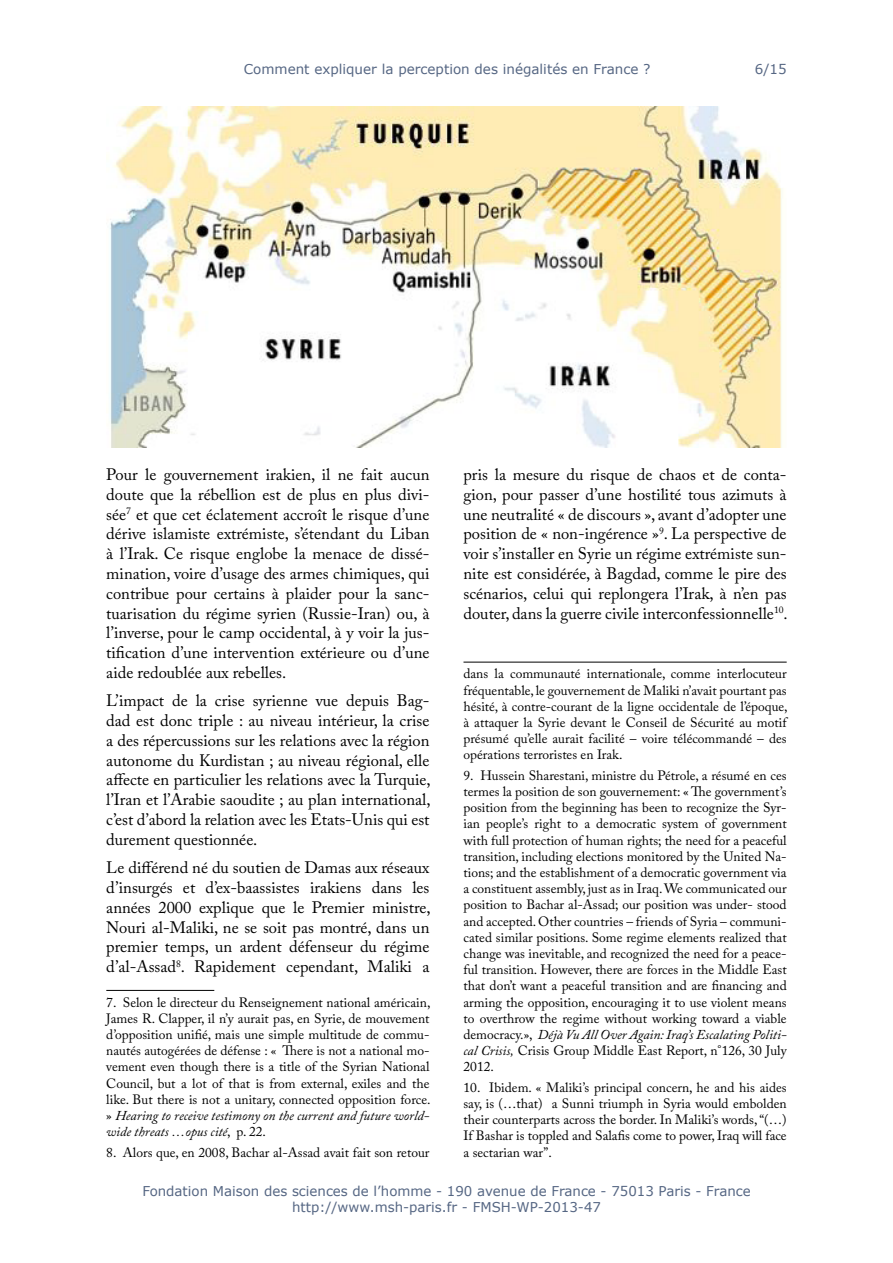
<style>
.page{position:relative;width:893px;height:1263px;background:#fff}
.page>*{position:absolute;margin:0;border:0;box-sizing:border-box;transform-origin:0 0}
.t1{font:16.5px/19.8px "Adobe Caslon Pro";color:#000;text-align:justify}
.t2{font:13.5px/16.2px "Adobe Caslon Pro";color:#000;text-align:justify}
.t3{font:13.5px/16.2px "Verdana";color:#556683;text-align:center}
.s1{font-style:italic}
</style>
<div class="page">
<hr style="left:106px;top:990px;width:108px;height:1px;background:#000">
<hr style="left:463px;top:662px;width:324px;height:1px;background:#000">
<img style="left:110px;top:106px;width:672px;height:341px">
<p class="t3" style="left:244px;top:61px;width:408px">Comment expliquer la perception des inégalités en France ?</p>
<p class="t3" style="left:755px;top:61px;width:33px">6/15</p>
<p class="t1" style="left:106px;top:464px;width:325px">Pour le gouvernement irakien, il ne fait aucun doute que la rébellion est de plus en plus divi&shy;sée<sup>7</sup> et que cet éclatement accroît le risque d’une dérive islamiste extrémiste, s’étendant du Liban à l’Irak. Ce risque englobe la menace de dissé&shy;mination, voire d’usage des armes chimiques, qui contribue pour certains à plaider pour la sanc&shy;tuarisation du régime syrien (Russie-Iran) ou, à l’inverse, pour le camp occidental, à y voir la jus&shy;tification d’une intervention extérieure ou d’une aide redoublée aux rebelles.</p>
<p class="t1" style="left:106px;top:691px;width:326px">L’impact de la crise syrienne vue depuis Bag&shy;dad est donc triple : au niveau intérieur, la crise a des répercussions sur les relations avec la région autonome du Kurdistan ; au niveau régional, elle affecte en particulier les relations avec la Turquie, l’Iran et l’Arabie saoudite ; au plan international, c’est d’abord la relation avec les Etats-Unis qui est durement questionnée.</p>
<p class="t1" style="left:106px;top:857px;width:326px">Le différend né du soutien de Damas aux réseaux d’insurgés et d’ex-baassistes irakiens dans les années 2000 explique que le Premier ministre, Nouri al-Maliki, ne se soit pas montré, dans un premier temps, un ardent défenseur du régime d’al-Assad<sup>8</sup>. Rapidement cependant, Maliki a</p>
<p class="t2" style="left:106px;top:994px;width:326px">7. Selon le directeur du Renseignement national américain, James R. Clapper, il n’y aurait pas, en Syrie, de mouvement d’opposition unifié, mais une simple multitude de commu&shy;nautés autogérées de défense : « There is not a national mo&shy;vement even though there is a title of the Syrian National Council, but a lot of that is from external, exiles and the like. But there is not a unitary, connected opposition force. » <span class="s1">Hearing to receive testimony on the current and future world&shy;wide threats …opus cité</span>, p. 22.</p>
<p class="t2" style="left:106px;top:1144px;width:325px">8. Alors que, en 2008, Bachar al-Assad avait fait son retour</p>
<p class="t1" style="left:463px;top:464px;width:326px">pris la mesure du risque de chaos et de conta&shy;gion, pour passer d’une hostilité tous azimuts à une neutralité « de discours », avant d’adopter une position de « non-ingérence »<sup>9</sup>. La perspective de voir s’installer en Syrie un régime extrémiste sun&shy;nite est considérée, à Bagdad, comme le pire des scénarios, celui qui replongera l’Irak, à n’en pas douter, dans la guerre civile interconfessionnelle<sup>10</sup>.</p>
<p class="t2" style="left:463px;top:665px;width:326px">dans la communauté internationale, comme interlocuteur fréquentable, le gouvernement de Maliki n’avait pourtant pas hésité, à contre-courant de la ligne occidentale de l’époque, à attaquer la Syrie devant le Conseil de Sécurité au motif présumé qu’elle aurait facilité – voire télécommandé – des opérations terroristes en Irak.</p>
<p class="t2" style="left:463px;top:767px;width:325px">9. Hussein Sharestani, ministre du Pétrole, a résumé en ces termes la position de son gouvernement: « The government’s position from the beginning has been to recognize the Syr&shy;ian people’s right to a democratic system of government with full protection of human rights; the need for a peaceful transition, including elections monitored by the United Na&shy;tions; and the establishment of a democratic government via a constituent assembly, just as in Iraq. We communicated our position to Bachar al-Assad; our position was under- stood and accepted. Other countries – friends of Syria – communi&shy;cated similar positions. Some regime elements realized that change was inevitable, and recognized the need for a peace&shy;ful transition. However, there are forces in the Middle East that don’t want a peaceful transition and are financing and arming the opposition, encouraging it to use violent means to overthrow the regime without working toward a viable democracy.», <span class="s1">Déjà Vu All Over Again: Iraq’s Escalating Politi&shy;cal Crisis,</span> Crisis Group Middle East Report, n°126, 30 July 2012.</p>
<p class="t2" style="left:463px;top:1079px;width:325px">10. Ibidem. « Maliki’s principal concern, he and his aides say, is (…that) a Sunni triumph in Syria would embolden their counterparts across the border. In Maliki’s words, “(…)<br>If Bashar is toppled and Salafis come to power, Iraq will face a sectarian war”.</p>
<p class="t3" style="left:142px;top:1182px;width:610px">Fondation Maison des sciences de l’homme - 190 avenue de France - 75013 Paris - France http://www.msh-paris.fr - FMSH-WP-2013-47</p>
</div>
